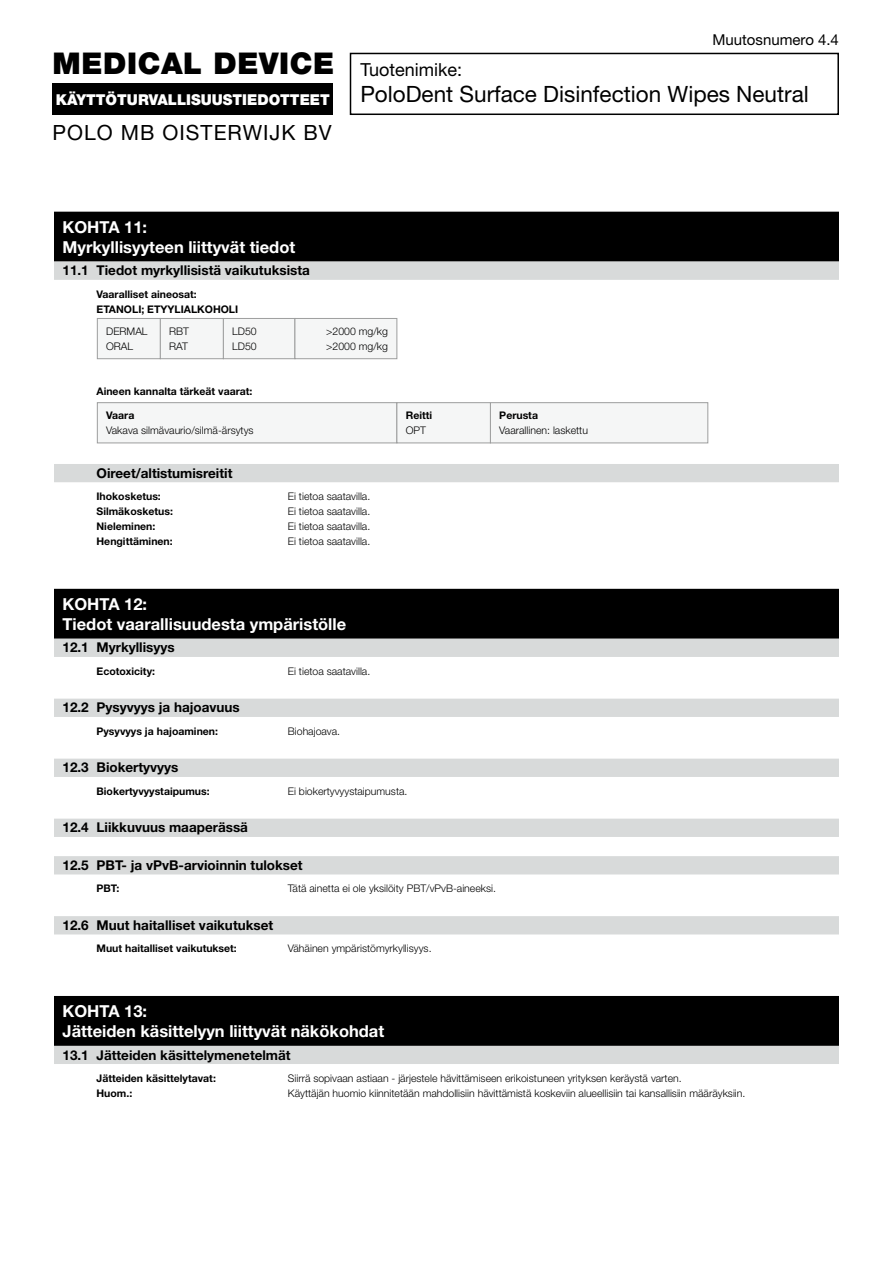
<style>
.page{position:relative;width:893px;height:1263px;background:#fff}
.page>*{position:absolute;margin:0;border:0;box-sizing:border-box;transform-origin:0 0}
.t1{font:900 30px "Helvetica Neue LT Pro";letter-spacing:.02em;color:#000}
.t2{font:22.5px "Helvetica Neue LT Pro";color:#000}
.t3{font:21px "Helvetica Neue LT Pro";letter-spacing:.05em;color:#000}
.t4{font:18px "Helvetica Neue LT Pro";color:#000}
.t5{font:700 16.5px/19.8px "Helvetica Neue LT Pro";color:#fff}
.t6{font:900 15px "Helvetica Neue LT Pro";color:#fff}
.t7{font:15px "Helvetica Neue LT Pro";color:#000}
.t8{font:700 13.5px "Helvetica Neue LT Pro";color:#000}
.t9{font:300 10.5px/15px "Helvetica Neue LT Pro";color:#000}
.t10{font:700 10.5px/15px "Helvetica Neue LT Pro";color:#000}
</style>
<div class="page">
<div style="left:54px;top:212px;width:785px;height:25px;background:#000"></div>
<div style="left:54px;top:231px;width:785px;height:26px;background:#000"></div>
<div style="left:54px;top:253px;width:785px;height:9px;background:#000"></div>
<div style="left:54px;top:261px;width:785px;height:18px;background:#d8dada"></div>
<div style="left:54px;top:275px;width:785px;height:5px;background:#d8dada"></div>
<div style="left:54px;top:464px;width:785px;height:18px;background:#d8dada"></div>
<div style="left:54px;top:589px;width:785px;height:25px;background:#000"></div>
<div style="left:54px;top:609px;width:785px;height:25px;background:#000"></div>
<div style="left:54px;top:630px;width:785px;height:9px;background:#000"></div>
<div style="left:54px;top:639px;width:785px;height:18px;background:#d8dada"></div>
<div style="left:54px;top:699px;width:785px;height:18px;background:#d8dada"></div>
<div style="left:54px;top:759px;width:785px;height:18px;background:#d8dada"></div>
<div style="left:54px;top:819px;width:785px;height:18px;background:#d8dada"></div>
<div style="left:54px;top:856px;width:785px;height:18px;background:#d8dada"></div>
<div style="left:54px;top:916px;width:785px;height:18px;background:#d8dada"></div>
<div style="left:54px;top:996px;width:785px;height:25px;background:#000"></div>
<div style="left:54px;top:1016px;width:785px;height:25px;background:#000"></div>
<div style="left:54px;top:1037px;width:785px;height:9px;background:#000"></div>
<div style="left:54px;top:1046px;width:785px;height:18px;background:#d8dada"></div>
<div style="left:97px;top:318px;width:63px;height:41px;background:#f5f6f6"></div>
<div style="left:97px;top:318px;width:64px;height:41px;border:1px solid #9d9e9e"></div>
<div style="left:160px;top:318px;width:63px;height:41px;background:#f5f6f6"></div>
<div style="left:160px;top:318px;width:64px;height:41px;border:1px solid #9d9e9e"></div>
<div style="left:223px;top:318px;width:72px;height:41px;background:#f5f6f6"></div>
<div style="left:223px;top:318px;width:72px;height:41px;border:1px solid #9d9e9e"></div>
<div style="left:295px;top:318px;width:102px;height:41px;background:#f5f6f6"></div>
<div style="left:295px;top:318px;width:102px;height:41px;border:1px solid #9d9e9e"></div>
<div style="left:97px;top:403px;width:300px;height:40px;background:#f5f6f6"></div>
<div style="left:97px;top:402px;width:300px;height:41px;border:1px solid #9d9e9e"></div>
<div style="left:397px;top:403px;width:93px;height:40px;background:#f5f6f6"></div>
<div style="left:396px;top:402px;width:95px;height:41px;border:1px solid #9d9e9e"></div>
<div style="left:490px;top:403px;width:218px;height:40px;background:#f5f6f6"></div>
<div style="left:490px;top:402px;width:218px;height:41px;border:1px solid #9d9e9e"></div>
<div style="left:350px;top:53px;width:489px;height:62px;border:2px solid #000"></div>
<div style="left:52px;top:83px;width:281px;height:32px;background:#000"></div>
<h1 class="t1" style="left:52px;top:45px;width:283px">MEDICAL DEVICE</h1>
<h3 class="t6" style="left:56px;top:90px;width:276px">KÄYTTÖTURVALLISUUSTIEDOTTEET</h3>
<h3 class="t3" style="left:52px;top:119px;width:281px">POLO MB OISTERWIJK BV</h3>
<h3 class="t7" style="left:712px;top:30px;width:128px">Muutosnumero 4.4</h3>
<h3 class="t4" style="left:360px;top:59px;width:103px">Tuotenimike:</h3>
<h2 class="t2" style="left:360px;top:80px;width:450px">PoloDent Surface Disinfection Wipes Neutral</h2>
<h3 class="t5" style="left:62px;top:217px;width:234px">KOHTA 11:<br>Myrkyllisyyteen liittyvät tiedot</h3>
<p class="t8" style="left:63px;top:262px;width:249px">11.1 Tiedot myrkyllisistä vaikutuksista</p>
<p class="t10" style="left:97px;top:286px;width:143px">Vaaralliset aineosat:<br>ETANOLI; ETYYLIALKOHOLI</p>
<p class="t9" style="left:106px;top:323px;width:43px">DERMAL<br>ORAL</p>
<p class="t9" style="left:169px;top:323px;width:21px">RBT<br>RAT</p>
<p class="t9" style="left:232px;top:323px;width:26px">LD50<br>LD50</p>
<p class="t9" style="left:326px;top:323px;width:63px">&gt;2000 mg/kg &gt;2000 mg/kg</p>
<p class="t10" style="left:97px;top:384px;width:157px">Aineen kannalta tärkeät vaarat:</p>
<p class="t10" style="left:106px;top:408px;width:30px">Vaara</p>
<p class="t9" style="left:106px;top:423px;width:149px">Vakava silmävaurio/silmä-ärsytys</p>
<p class="t8" style="left:97px;top:465px;width:137px">Oireet/altistumisreitit</p>
<p class="t10" style="left:97px;top:489px;width:66px">Ihokosketus:</p>
<p class="t9" style="left:288px;top:489px;width:84px">Ei tietoa saatavilla.</p>
<p class="t10" style="left:97px;top:504px;width:78px">Silmäkosketus:</p>
<p class="t9" style="left:288px;top:504px;width:84px">Ei tietoa saatavilla.</p>
<p class="t10" style="left:97px;top:519px;width:60px">Nieleminen:</p>
<p class="t9" style="left:288px;top:519px;width:84px">Ei tietoa saatavilla.</p>
<p class="t10" style="left:97px;top:534px;width:78px">Hengittäminen:</p>
<p class="t9" style="left:288px;top:534px;width:84px">Ei tietoa saatavilla.</p>
<p class="t10" style="left:406px;top:408px;width:28px">Reitti</p>
<p class="t9" style="left:406px;top:423px;width:22px">OPT</p>
<p class="t10" style="left:499px;top:408px;width:40px">Perusta</p>
<p class="t9" style="left:499px;top:423px;width:90px">Vaarallinen: laskettu</p>
<h3 class="t5" style="left:62px;top:594px;width:285px">KOHTA 12:<br>Tiedot vaarallisuudesta ympäristölle</h3>
<p class="t8" style="left:63px;top:639px;width:114px">12.1 Myrkyllisyys</p>
<p class="t10" style="left:97px;top:663px;width:60px">Ecotoxicity:</p>
<p class="t9" style="left:288px;top:663px;width:84px">Ei tietoa saatavilla.</p>
<p class="t8" style="left:63px;top:699px;width:179px">12.2 Pysyvyys ja hajoavuus</p>
<p class="t10" style="left:97px;top:723px;width:123px">Pysyvyys ja hajoaminen:</p>
<p class="t9" style="left:288px;top:723px;width:54px">Biohajoava.</p>
<p class="t8" style="left:63px;top:759px;width:118px">12.3 Biokertyvyys</p>
<p class="t10" style="left:97px;top:783px;width:115px">Biokertyvyystaipumus:</p>
<p class="t9" style="left:288px;top:783px;width:121px">Ei biokertyvyystaipumusta.</p>
<p class="t8" style="left:63px;top:819px;width:187px">12.4 Liikkuvuus maaperässä</p>
<p class="t8" style="left:63px;top:857px;width:242px">12.5 PBT- ja vPvB-arvioinnin tulokset</p>
<p class="t10" style="left:97px;top:881px;width:24px">PBT:</p>
<p class="t9" style="left:288px;top:881px;width:210px">Tätä ainetta ei ole yksilöity PBT/vPvB-aineeksi.</p>
<p class="t8" style="left:63px;top:917px;width:212px">12.6 Muut haitalliset vaikutukset</p>
<p class="t10" style="left:97px;top:941px;width:142px">Muut haitalliset vaikutukset:</p>
<p class="t9" style="left:288px;top:941px;width:145px">Vähäinen ympäristömyrkyllisyys.</p>
<h3 class="t5" style="left:62px;top:1001px;width:323px">KOHTA 13:<br>Jätteiden käsittelyyn liittyvät näkökohdat</h3>
<p class="t8" style="left:63px;top:1046px;width:230px">13.1 Jätteiden käsittelymenetelmät</p>
<p class="t10" style="left:97px;top:1070px;width:121px">Jätteiden käsittelytavat:</p>
<p class="t9" style="left:288px;top:1070px;width:395px">Siirrä sopivaan astiaan - järjestele hävittämiseen erikoistuneen yrityksen keräystä varten.</p>
<p class="t10" style="left:97px;top:1085px;width:37px">Huom.:</p>
<p class="t9" style="left:288px;top:1085px;width:459px">Käyttäjän huomio kiinnitetään mahdollisiin hävittämistä koskeviin alueellisiin tai kansallisiin määräyksiin.</p>
</div>
